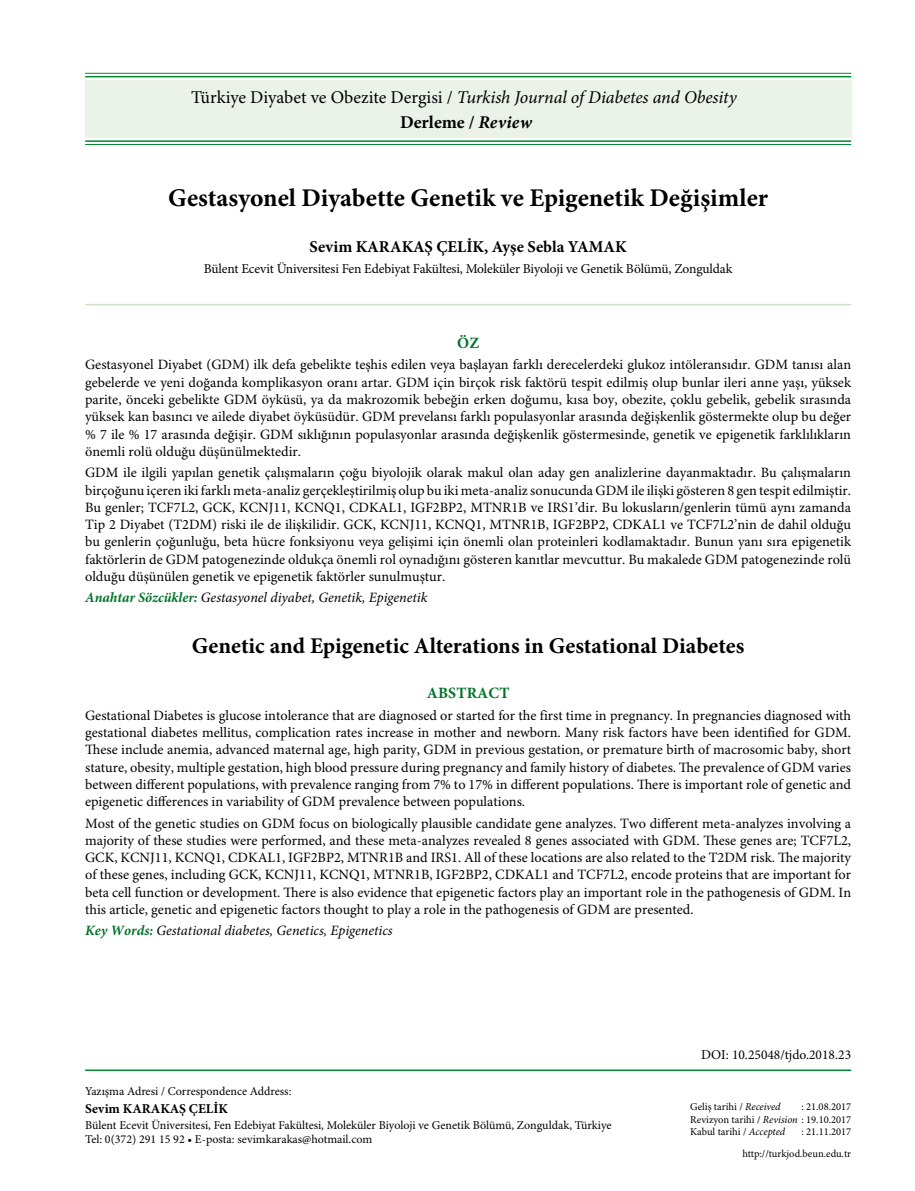
<style>
.page{position:relative;width:915px;height:1191px;background:#fff}
.page>*{position:absolute;margin:0;border:0;box-sizing:border-box;transform-origin:0 0}
.t1{font:700 25.5px "Minion Pro";color:#000}
.t2{font:700 22.5px "Minion Pro";color:#000}
.t3{font:italic 18px/25.3px "Minion Pro";letter-spacing:-.01em;color:#000;text-align:center}
.t4{font:700 16.5px "Minion Pro";color:#000}
.t5{font:700 15.75px "Minion Pro";letter-spacing:.01em;color:#007329}
.t6{font:14.25px/17.2px "Minion Pro";color:#000;text-align:justify}
.t7{font:italic 14.25px "Minion Pro";color:#000}
.t8{font:13.5px "Minion Pro";letter-spacing:-.01em;color:#000}
.t9{font:700 13.5px "Minion Pro";color:#000}
.t10{font:12px/13.5px "Minion Pro";color:#000}
.t11{font:10.5px/12.6px "Minion Pro";color:#000;text-align:justify}
.s1{font-style:normal}
.s2{font-weight:700;font-style:normal}
.s3{font-weight:700}
.s4{font-weight:700;color:#007329}
.s5{font-style:italic}
</style>
<div class="page">
<div style="left:85px;top:80px;width:765px;height:57px;background:#ebf3e9"></div>
<hr style="left:85px;top:304px;width:765px;height:1px;background:#cde0c8">
<hr style="left:85px;top:76px;width:765px;height:1px;background:#008b32">
<hr style="left:85px;top:140px;width:765px;height:2px;background:#008b32">
<hr style="left:85px;top:73px;width:765px;height:1px;background:#008b32">
<hr style="left:85px;top:144px;width:765px;height:1px;background:#008b32">
<hr style="left:85px;top:1069px;width:765px;height:2px;background:#008b32">
<p class="t3" style="left:191px;top:84px;width:547px"><span class="s1">Türkiye Diyabet ve Obezite Dergisi /</span> Turkish Journal of Diabetes and Obesity<br><span class="s2">Derleme /</span> <span class="s3">Review</span></p>
<h1 class="t1" style="left:168px;top:180px;width:601px">Gestasyonel Diyabette Genetik ve Epigenetik Değişimler</h1>
<p class="t4" style="left:309px;top:235px;width:318px">Sevim KARAKAŞ ÇELİK, Ayşe Sebla YAMAK</p>
<p class="t8" style="left:204px;top:260px;width:530px">Bülent Ecevit Üniversitesi Fen Edebiyat Fakültesi, Moleküler Biyoloji ve Genetik Bölümü, Zonguldak</p>
<p class="t5" style="left:457px;top:332px;width:23px">ÖZ</p>
<p class="t6" style="left:85px;top:357px;width:767px">Gestasyonel Diyabet (GDM) ilk defa gebelikte teşhis edilen veya başlayan farklı derecelerdeki glukoz intöleransıdır. GDM tanısı alan gebelerde ve yeni doğanda komplikasyon oranı artar. GDM için birçok risk faktörü tespit edilmiş olup bunlar ileri anne yaşı, yüksek parite, önceki gebelikte GDM öyküsü, ya da makrozomik bebeğin erken doğumu, kısa boy, obezite, çoklu gebelik, gebelik sırasında yüksek kan basıncı ve ailede diyabet öyküsüdür. GDM prevelansı farklı populasyonlar arasında değişkenlik göstermekte olup bu değer % 7 ile % 17 arasında değişir. GDM sıklığının populasyonlar arasında değişkenlik göstermesinde, genetik ve epigenetik farklılıkların önemli rolü olduğu düşünülmektedir.</p>
<p class="t6" style="left:85px;top:465px;width:767px">GDM ile ilgili yapılan genetik çalışmaların çoğu biyolojik olarak makul olan aday gen analizlerine dayanmaktadır. Bu çalışmaların birçoğunu içeren iki farklı meta-analiz gerçekleştirilmiş olup bu iki meta-analiz sonucunda GDM ile ilişki gösteren 8 gen tespit edilmiştir.<br>Bu genler; TCF7L2, GCK, KCNJ11, KCNQ1, CDKAL1, IGF2BP2, MTNR1B ve IRS1’dir. Bu lokusların/genlerin tümü aynı zamanda Tip 2 Diyabet (T2DM) riski ile de ilişkilidir. GCK, KCNJ11, KCNQ1, MTNR1B, IGF2BP2, CDKAL1 ve TCF7L2’nin de dahil olduğu bu genlerin çoğunluğu, beta hücre fonksiyonu veya gelişimi için önemli olan proteinleri kodlamaktadır. Bunun yanı sıra epigenetik faktörlerin de GDM patogenezinde oldukça önemli rol oynadığını gösteren kanıtlar mevcuttur. Bu makalede GDM patogenezinde rolü olduğu düşünülen genetik ve epigenetik faktörler sunulmuştur.</p>
<p class="t7" style="left:85px;top:588px;width:344px"><span class="s4">Anahtar Sözcükler:</span> Gestasyonel diyabet, Genetik, Epigenetik</p>
<h2 class="t2" style="left:192px;top:629px;width:553px">Genetic and Epigenetic Alterations in Gestational Diabetes</h2>
<p class="t5" style="left:426px;top:682px;width:84px">ABSTRACT</p>
<p class="t6" style="left:85px;top:707px;width:767px">Gestational Diabetes is glucose intolerance that are diagnosed or started for the first time in pregnancy. In pregnancies diagnosed with gestational diabetes mellitus, complication rates increase in mother and newborn. Many risk factors have been identified for GDM.<br>These include anemia, advanced maternal age, high parity, GDM in previous gestation, or premature birth of macrosomic baby, short stature, obesity, multiple gestation, high blood pressure during pregnancy and family history of diabetes. The prevalence of GDM varies between different populations, with prevalence ranging from 7% to 17% in different populations. There is important role of genetic and epigenetic differences in variability of GDM prevalence between populations.</p>
<p class="t6" style="left:85px;top:815px;width:767px">Most of the genetic studies on GDM focus on biologically plausible candidate gene analyzes. Two different meta-analyzes involving a majority of these studies were performed, and these meta-analyzes revealed 8 genes associated with GDM. These genes are; TCF7L2, GCK, KCNJ11, KCNQ1, CDKAL1, IGF2BP2, MTNR1B and IRS1. All of these locations are also related to the T2DM risk. The majority of these genes, including GCK, KCNJ11, KCNQ1, MTNR1B, IGF2BP2, CDKAL1 and TCF7L2, encode proteins that are important for beta cell function or development. There is also evidence that epigenetic factors play an important role in the pathogenesis of GDM. In this article, genetic and epigenetic factors thought to play a role in the pathogenesis of GDM are presented.</p>
<p class="t7" style="left:85px;top:921px;width:309px"><span class="s4">Key Words:</span> Gestational diabetes, Genetics, Epigenetics</p>
<p class="t10" style="left:85px;top:1084px;width:208px">Yazışma Adresi / Correspondence Address:</p>
<p class="t9" style="left:85px;top:1099px;width:144px">Sevim KARAKAŞ ÇELİK</p>
<p class="t10" style="left:85px;top:1119px;width:527px">Bülent Ecevit Üniversitesi, Fen Edebiyat Fakültesi, Moleküler Biyoloji ve Genetik Bölümü, Zonguldak, Türkiye<br>Tel: 0(372) 291 15 92 • E-posta: sevimkarakas@hotmail.com</p>
<p class="t8" style="left:700px;top:1046px;width:151px">DOI: 10.25048/tjdo.2018.23</p>
<p class="t11" style="left:690px;top:1100px;width:92px">Geliş tarihi / <span class="s5">Received</span></p>
<p class="t11" style="left:690px;top:1100px;width:162px;text-indent:111px">: 21.08.2017<br>Revizyon tarihi / <span class="s5">Revision</span> : 19.10.2017<br>Kabul tarihi / <span class="s5">Accepted</span></p>
<p class="t11" style="left:742px;top:1121px;width:110px;line-height:21.8px;text-align:right">: 21.11.2017 http://turkjod.beun.edu.tr</p>
</div>
